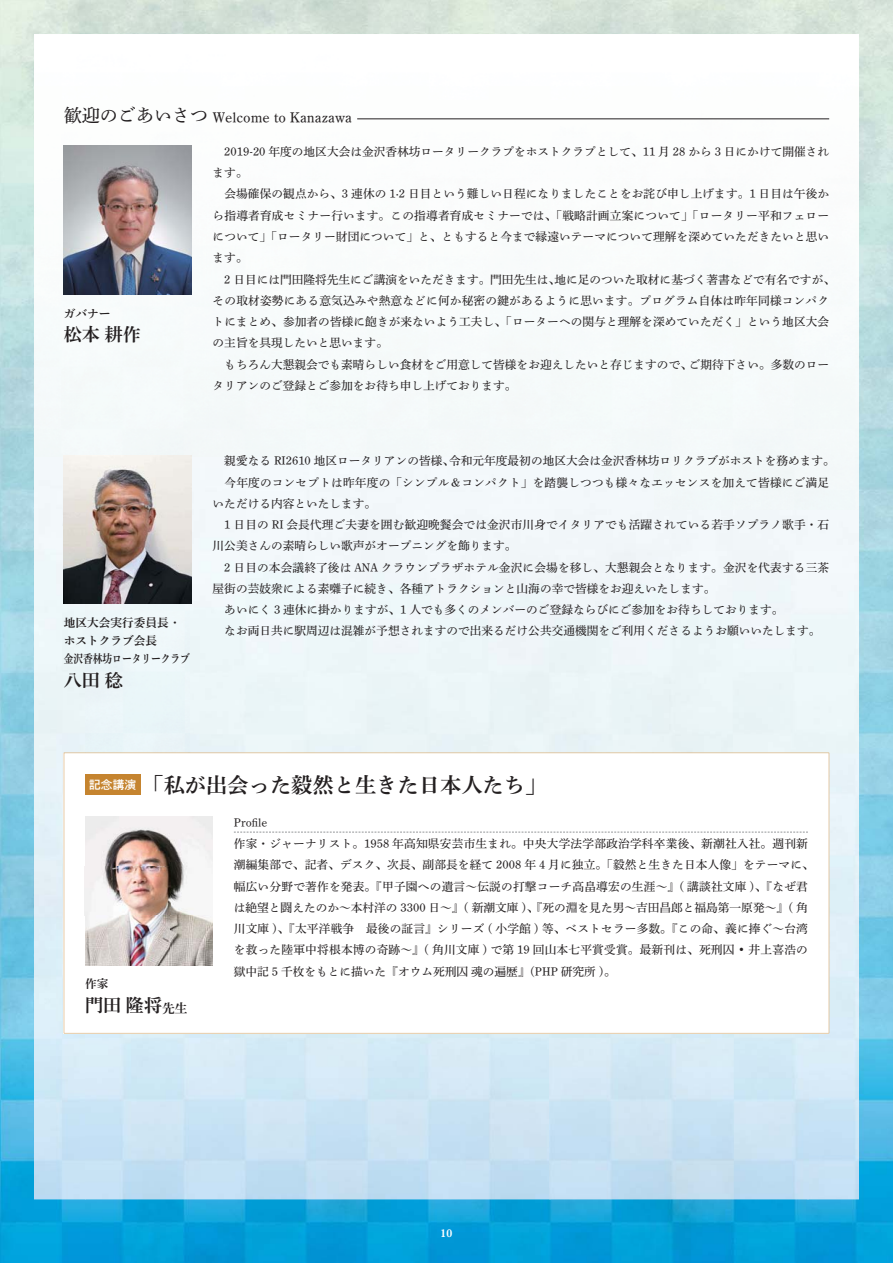
<style>
.page{position:relative;width:893px;height:1263px;background:#fff}
.page>*{position:absolute;margin:0;border:0;box-sizing:border-box;transform-origin:0 0}
.t1{font:21.3px "Shuei Min Pro B 90 pv RKSJ H";color:#231f20}
.t2{font:18px "Shuei Min Pro B 90 pv RKSJ H";color:#231f20}
.t3{font:14.4px "Shuei Min Pro M 90 pv RKSJ H";color:#231f20}
.t4{font:11.7px/21.3px "Shuei Min Pro M 90 pv RKSJ H";letter-spacing:.005em;color:#231f20}
.t5{font:11.7px/18px "Shuei Min Pro B 90 pv RKSJ H";color:#231f20}
.t6{font:600 11.7px "Baskerville";color:#fff}
.s1{font-size:18px}
.s2{font-size:12.6px}
</style>
<div class="page">
<img style="left:0;top:0;width:893px;height:1263px">
<img style="left:34px;top:34px;width:619px;height:423px">
<img style="left:653px;top:34px;width:206px;height:741px">
<img style="left:34px;top:457px;width:51px;height:742px">
<div style="left:189px;top:457px;width:464px;height:296px;background:#f0f6f9"></div>
<div style="left:85px;top:604px;width:104px;height:149px;background:#ebf6f9"></div>
<img style="left:808px;top:775px;width:51px;height:424px">
<img style="left:85px;top:1033px;width:723px;height:166px">
<img style="left:64px;top:455px;width:127px;height:149px">
<svg style="left:64px;top:753px;width:765px;height:280px"></svg>
<div style="left:85px;top:774px;width:55px;height:21px;background:#c5842f"></div>
<img style="left:85px;top:816px;width:128px;height:149px">
<svg style="left:234px;top:832px;width:574px;height:1px"></svg>
<img style="left:64px;top:146px;width:127px;height:148px">
<hr style="left:357px;top:119px;width:472px;height:1px;background:#231f20">
<p class="t3" style="left:64px;top:112px;width:290px"><span class="s1">歓迎のごあいさつ</span> Welcome to Kanazawa</p>
<p class="t5" style="left:64px;top:306px;width:48px">ガバナー</p>
<h2 class="t2" style="left:64px;top:328px;width:79px">松本 耕作</h2>
<p class="t4" style="left:213px;top:142px;width:624px">　2019-20 年度の地区大会は金沢香林坊ロータリークラプをホストクラプとして、11 月 28 から 3 日にかけて開催されます。<br>　会場確保の観点から、3 連休の 1·2 日目という難しい日程になりましたことをお詫び申し上げます。1 日目は午後から指導者育成セミナー行います。この指導者育成セミナーでは、「戦略計画立案について」「ロータリー平和フェローについて」「ロータリー財団について」と、ともすると今まで縁遠いテーマについて理解を深めていただきたいと思います。<br>　2 日目には門田隆将先生にご講演をいただきます。門田先生は、地に足のついた取材に基づく著書などで有名ですが、その取材姿勢にある意気込みや熱意などに何か秘密の鍵があるように思います。プログラム自体は昨年同様コンパクトにまとめ、参加者の皆様に飽きが来ないよう工夫し、「ローターヘの関与と理解を深めていただく」という地区大会の主旨を具現したいと思います。<br>　もちろん大懇親会でも素晴らしい食材をご用意して皆様をお迎えしたいと存じますので、ご期待下さい。多数のロータリアンのご登録とご参加をお待ち申し上げております。</p>
<p class="t5" style="left:64px;top:615px;width:128px">地区大会実行委員長・ホストクラブ会長<br>金沢香林坊ロータリークラブ</p>
<h2 class="t2" style="left:64px;top:673px;width:60px">八田 稔</h2>
<p class="t4" style="left:213px;top:452px;width:624px">　親愛なる RI2610 地区ロータリアンの皆様、令和元年度最初の地区大会は金沢香林坊ロリクラブがホストを務めます。　今年度のコンセプトは昨年度の「シンプル＆コンパクト」を踏襲しつつも様々なエッセンスを加えて皆様にご満足いただける内容といたします。<br>　1 日目の RI 会長代理ご夫妻を囲む歓迎晩餐会では金沢市川身でイタリアでも活躍されている若手ソプラノ歌手・石川公美さんの素晴らしい歌声がオープニングを飾ります。<br>　2 日目の本会議終了後は ANA クラウンプラザホテル金沢に会場を移し、大懇親会となります。金沢を代表する三茶屋街の芸妓衆による素囃子に続き、各種アトラクションと山海の幸で皆様をお迎えいたします。<br>　あいにく 3 連休に掛かりますが、1 人でも多くのメンバーのご登録ならびにご参加をお待ちしております。<br>　なお両日共に駅周辺は混雑が予想されますので出来るだけ公共交通機関をご利用くださるようお願いいたします。</p>
<h1 class="t1" style="left:89px;top:777px;width:459px"><sup>記念講演</sup>「私が出会った毅然と生きた日本人たち」</h1>
<p class="t5" style="left:85px;top:976px;width:25px">作家</p>
<h2 class="t2" style="left:85px;top:998px;width:104px">門田 隆将<span class="s2">先生</span></h2>
<p class="t4" style="left:234px;top:813px;width:581px">Profile<br>作家・ジャーナリスト。1958 年高知県安芸市生まれ。中央大学法学部政治学科卒業後、新潮社入社。週刊新潮編集部で、記者、デスク、次長、副部長を経て 2008 年 4 月に独立。「毅然と生きた日本人像」をテーマに、幅広い分野で著作を発表。『甲子園への遺言～伝説の打撃コーチ高畠導宏の生涯～』( 講談社文庫 )、『なぜ君は絶望と闘えたのか～本村洋の 3300 日～』( 新潮文庫 )、『死の淵を見た男～吉田昌郎と福島第一原発～』( 角川文庫 )、『太平洋戦争　最後の証言』シリーズ ( 小学館 ) 等、ベストセラー多数。『この命、義に捧ぐ～台湾を救った陸軍中将根本博の奇跡～』( 角川文庫 ) で第 19 回山本七平賞受賞。最新刊は、死刑囚 • 井上喜浩の獄中記 5 千枚をもとに描いた『オウム死刑囚 魂の遍歴』(PHP 研究所 )。</p>
<p class="t6" style="left:441px;top:1226px;width:13px">10</p>
</div>
